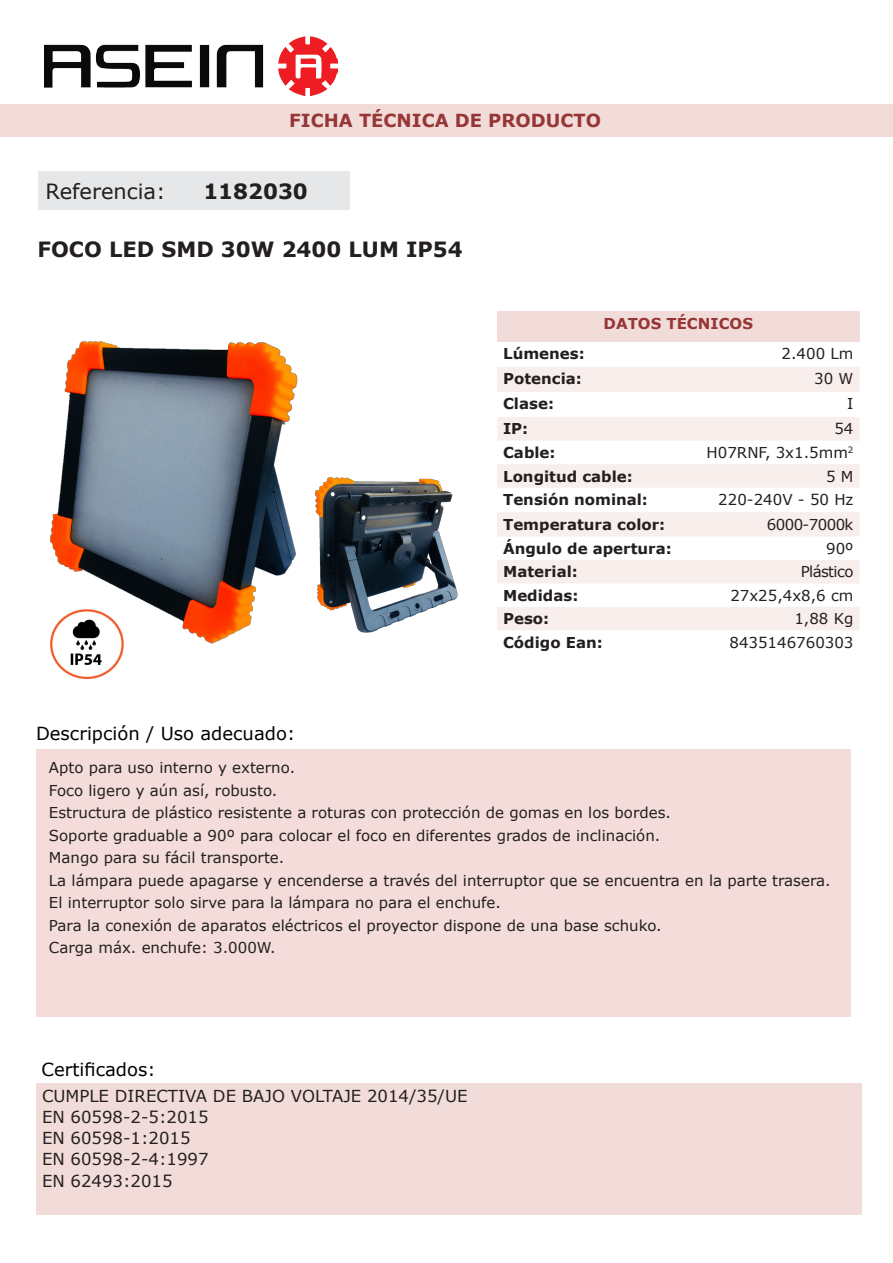
<style>
.page{position:relative;width:893px;height:1263px;background:#fff}
.page>*{position:absolute;margin:0;border:0;box-sizing:border-box;transform-origin:0 0}
.nombre{font:700 21px "Verdana";color:#231f20}
.t1{font:21px "Verdana";color:#231f20}
.referencia{font:700 21px "Verdana";color:#231f20}
.t2{font:18px "Verdana";color:#000}
.t3{font:700 18px "Verdana";color:#963736}
.párrafo_Iz{font:16.5px "Verdana";color:#231f20}
.párrafo_Iz-2{font:15px "Verdana";color:#231f20}
.párrafo_Iz-3{font:700 15px "Verdana";color:#231f20}
.Parrado_DE{font:15px "Verdana";color:#231f20}
.Parrado_DE-2{font:15px "Verdana";letter-spacing:-.04em;color:#231f20}
.datosTec{font:700 15px "Verdana";color:#963736}
</style>
<div class="page">
<div style="left:497px;top:312px;width:362px;height:30px;background:#f2dcda"></div>
<div style="left:497px;top:367px;width:362px;height:74px;background:#f8eeec"></div>
<div style="left:497px;top:392px;width:188px;height:24px;background:#fff"></div>
<div style="left:685px;top:392px;width:174px;height:24px;background:#fff"></div>
<svg style="left:497px;top:464px;width:362px;height:166px;fill:#f8eeec"></svg>
<div style="left:38px;top:172px;width:312px;height:38px;background:#e6e7e9"></div>
<img style="left:44px;top:36px;width:294px;height:60px">
<div style="left:0;top:104px;width:893px;height:32px;background:#f2dcda"></div>
<div style="left:36px;top:749px;width:814px;height:268px;background:#f3dcda"></div>
<img style="left:50px;top:341px;width:248px;height:311px">
<img style="left:315px;top:477px;width:143px;height:156px">
<img style="left:51px;top:609px;width:72px;height:69px">
<div style="left:36px;top:1083px;width:825px;height:131px;background:#f2dcda"></div>
<p class="t3" style="left:289px;top:108px;width:313px">FICHA TÉCNICA DE PRODUCTO</p>
<p class="t1" style="left:46px;top:177px;width:122px">Referencia:</p>
<p class="referencia" style="left:203px;top:176px;width:106px">1182030</p>
<p class="nombre" style="left:37px;top:234px;width:427px">FOCO LED SMD 30W 2400 LUM IP54</p>
<p class="datosTec" style="left:604px;top:313px;width:151px">DATOS TÉCNICOS</p>
<p class="párrafo_Iz-3" style="left:503px;top:343px;width:83px">Lúmenes:</p>
<p class="Parrado_DE" style="left:782px;top:343px;width:73px">2.400 Lm</p>
<p class="párrafo_Iz-3" style="left:503px;top:368px;width:80px">Potencia:</p>
<p class="Parrado_DE" style="left:814px;top:368px;width:41px">30 W</p>
<p class="párrafo_Iz-3" style="left:503px;top:393px;width:52px">Clase:</p>
<p class="Parrado_DE" style="left:847px;top:394px;width:8px">I</p>
<p class="párrafo_Iz-3" style="left:503px;top:418px;width:27px">IP:</p>
<p class="Parrado_DE" style="left:834px;top:418px;width:21px">54</p>
<p class="párrafo_Iz-3" style="left:503px;top:442px;width:54px">Cable:</p>
<p class="Parrado_DE" style="left:707px;top:442px;width:148px">H07RNF, 3x1.5mm<sup>2</sup></p>
<p class="párrafo_Iz-3" style="left:503px;top:466px;width:131px">Longitud cable:</p>
<p class="Parrado_DE" style="left:826px;top:466px;width:29px">5 M</p>
<p class="párrafo_Iz-3" style="left:503px;top:489px;width:146px">Tensión nominal:</p>
<p class="Parrado_DE" style="left:718px;top:489px;width:137px">220-240V - 50 Hz</p>
<p class="párrafo_Iz-3" style="left:503px;top:513px;width:164px">Temperatura color:</p>
<p class="Parrado_DE-2" style="left:767px;top:514px;width:88px">6000-7000k</p>
<p class="párrafo_Iz-3" style="left:503px;top:538px;width:170px">Ángulo de apertura:</p>
<p class="Parrado_DE" style="left:826px;top:538px;width:29px">90º</p>
<p class="párrafo_Iz-3" style="left:503px;top:561px;width:76px">Material:</p>
<p class="Parrado_DE-2" style="left:801px;top:562px;width:54px">Plástico</p>
<p class="párrafo_Iz-3" style="left:503px;top:585px;width:77px">Medidas:</p>
<p class="Parrado_DE" style="left:730px;top:585px;width:125px">27x25,4x8,6 cm</p>
<p class="párrafo_Iz-3" style="left:503px;top:608px;width:48px">Peso:</p>
<p class="Parrado_DE" style="left:794px;top:609px;width:61px">1,88 Kg</p>
<p class="párrafo_Iz-3" style="left:503px;top:632px;width:101px">Código Ean:</p>
<p class="Parrado_DE" style="left:729px;top:632px;width:126px">8435146760303</p>
<p class="t2" style="left:36px;top:721px;width:261px">Descripción / Uso adecuado:</p>
<p class="párrafo_Iz-2" style="left:49px;top:757px;width:248px">Apto para uso interno y externo.</p>
<p class="párrafo_Iz-2" style="left:49px;top:780px;width:230px">Foco ligero y aún así, robusto.</p>
<p class="párrafo_Iz-2" style="left:49px;top:802px;width:623px">Estructura de plástico resistente a roturas con protección de gomas en los bordes.</p>
<p class="párrafo_Iz-2" style="left:49px;top:825px;width:613px">Soporte graduable a 90º para colocar el foco en diferentes grados de inclinación.</p>
<p class="párrafo_Iz-2" style="left:49px;top:847px;width:237px">Mango para su fácil transporte.</p>
<p class="párrafo_Iz-2" style="left:49px;top:870px;width:783px">La lámpara puede apagarse y encenderse a través del interruptor que se encuentra en la parte trasera.</p>
<p class="párrafo_Iz-2" style="left:49px;top:892px;width:453px">El interruptor solo sirve para la lámpara no para el enchufe.</p>
<p class="párrafo_Iz-2" style="left:49px;top:915px;width:614px">Para la conexión de aparatos eléctricos el proyector dispone de una base schuko.</p>
<p class="párrafo_Iz-2" style="left:49px;top:937px;width:228px">Carga máx. enchufe: 3.000W.</p>
<p class="t2" style="left:41px;top:1057px;width:116px">Certificados:</p>
<p class="párrafo_Iz" style="left:42px;top:1084px;width:427px">CUMPLE DIRECTIVA DE BAJO VOLTAJE 2014/35/UE</p>
<p class="párrafo_Iz" style="left:42px;top:1105px;width:168px">EN 60598-2-5:2015</p>
<p class="párrafo_Iz" style="left:42px;top:1127px;width:150px">EN 60598-1:2015</p>
<p class="párrafo_Iz" style="left:42px;top:1148px;width:168px">EN 60598-2-4:1997</p>
<p class="párrafo_Iz" style="left:42px;top:1169px;width:132px">EN 62493:2015</p>
</div>
